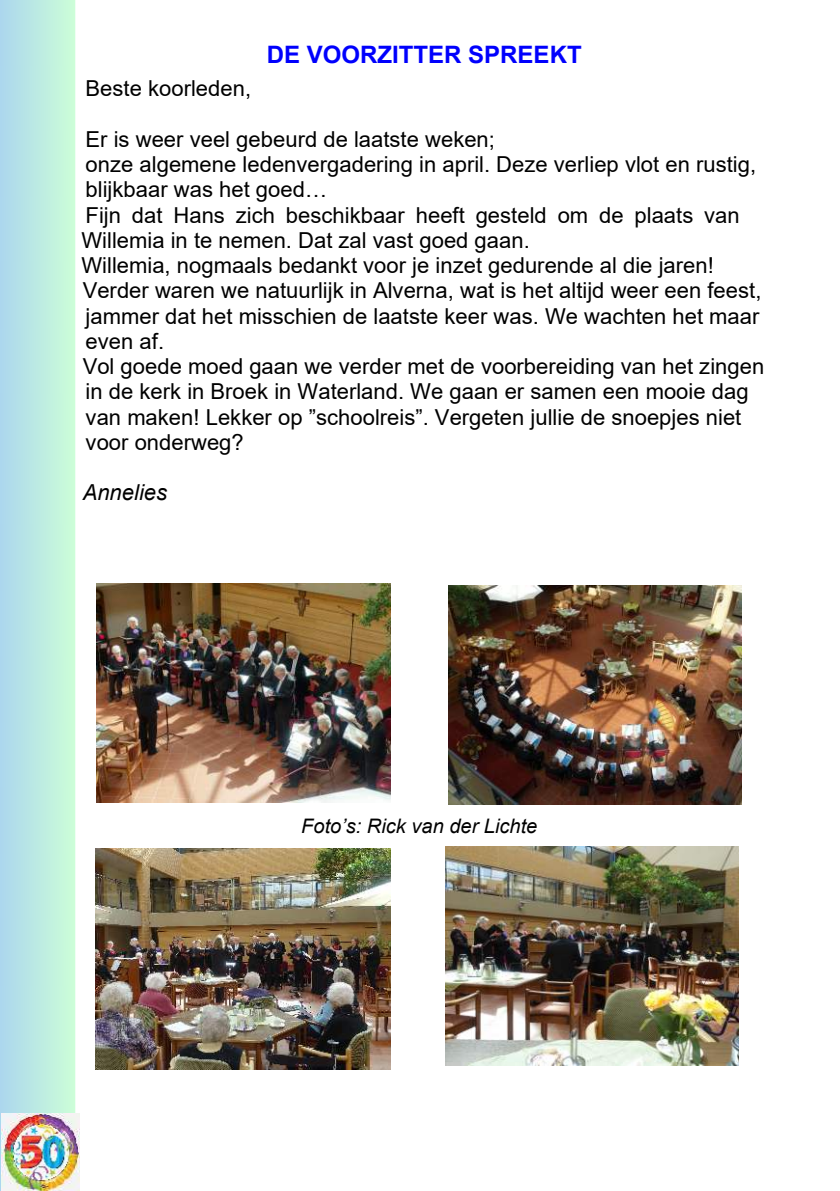
<style>
.page{position:relative;width:840px;height:1191px;background:#fff}
.page>*{position:absolute;margin:0;border:0;box-sizing:border-box;transform-origin:0 0}
.t1{font:700 24px "Arial";color:#0000fd}
.t2{font:22px/25.2px "Arial";color:#000}
.t3{font:italic 22px "Arial";color:#000}
.t4{font:italic 20px "Arial";color:#000}
</style>
<div class="page">
<img style="left:0;top:0;width:173px;height:1191px">
<img style="left:97px;top:583px;width:293px;height:220px">
<img style="left:448px;top:585px;width:292px;height:220px">
<img style="left:445px;top:846px;width:293px;height:219px">
<img style="left:96px;top:848px;width:294px;height:221px">
<img style="left:1px;top:1113px;width:78px;height:78px">
<p class="t1" style="left:266px;top:46px;width:316px">DE VOORZITTER SPREEKT</p>
<p class="t2" style="left:86px;top:78px;width:167px">Beste koorleden,</p>
<p class="t2" style="left:81px;top:129px;width:684px">Er is weer veel gebeurd de laatste weken;<br>onze algemene ledenvergadering in april. Deze verliep vlot en rustig, blijkbaar was het goedÖ<br>Fijn dat Hans zich beschikbaar heeft gesteld om de plaats van Willemia in te nemen. Dat zal vast goed gaan.<br>Willemia, nogmaals bedankt voor je inzet gedurende al die jaren!<br>Verder waren we natuurlijk in Alverna, wat is het altijd weer een feest, jammer dat het misschien de laatste keer was. We wachten het maar even af.<br>Vol goede moed gaan we verder met de voorbereiding van het zingen in de kerk in Broek in Waterland. We gaan er samen een mooie dag van maken! Lekker op îschoolreisî. Vergeten jullie de snoepjes niet voor onderweg?</p>
<p class="t3" style="left:83px;top:484px;width:86px">Annelies</p>
<p class="t4" style="left:301px;top:818px;width:237px">Fotoís: Rick van der Lichte</p>
</div>
